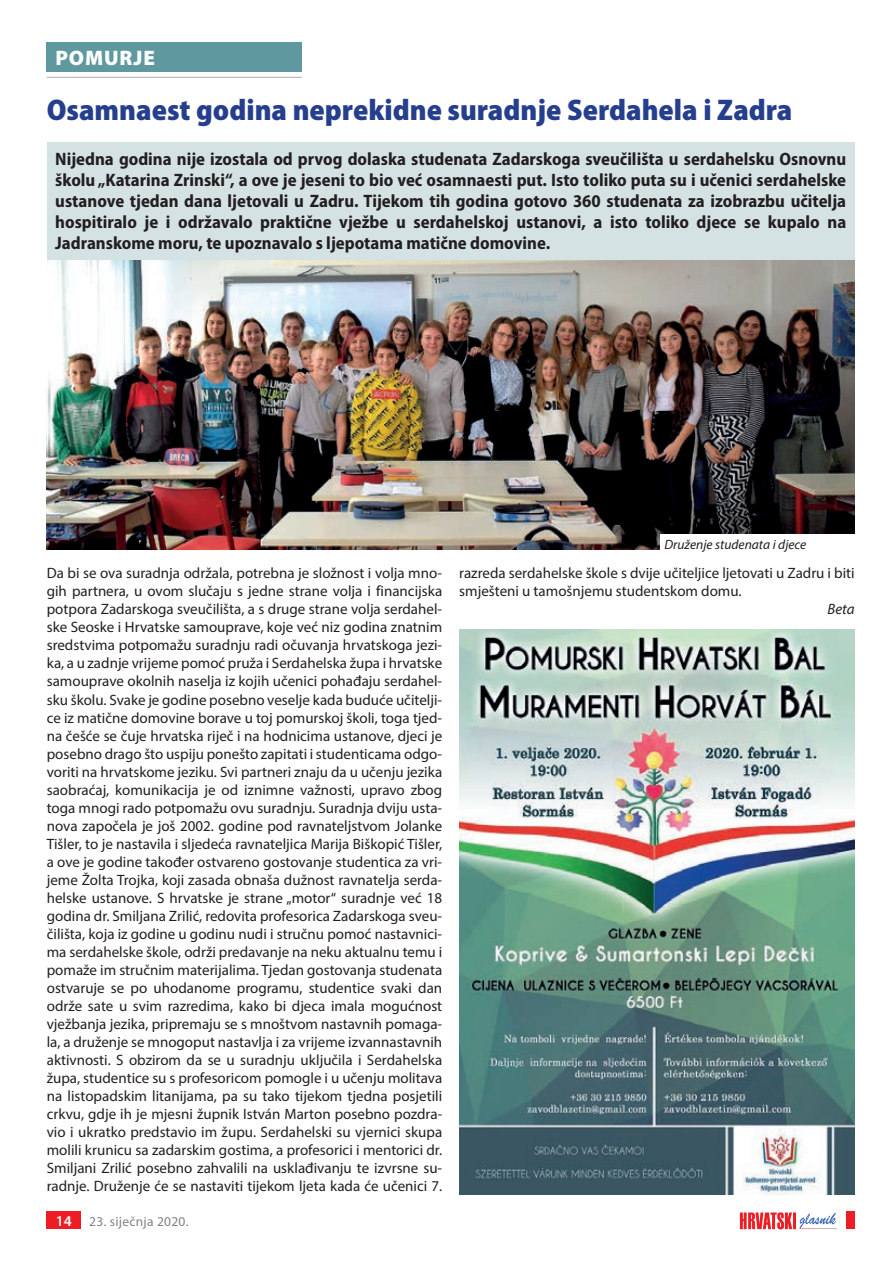
<style>
.page{position:relative;width:893px;height:1263px;background:#fff}
.page>*{position:absolute;margin:0;border:0;box-sizing:border-box;transform-origin:0 0}
.t1{font:900 semi-condensed 30px "Myriad Pro";color:#253f8e}
.t2{font:900 21px "Myriad Pro";letter-spacing:.04em;color:#fff}
.t3{font:700 semi-condensed 18px/21px "Myriad Pro";color:#231f20;text-align:justify}
.t4{font:15px/18px "Myriad Pro";color:#231f20;text-align:justify}
.t5{font:italic 15px "Myriad Pro";color:#231f20}
.t6{font:italic 13.5px "Myriad Pro";color:#231f20}
.t7{font:13.5px "Myriad Pro";letter-spacing:.02em;color:#808285}
.s1{font-weight:600;font-size:15px;color:#fff}
</style>
<div class="page">
<svg style="left:740px;top:1212px;width:96px;height:17px"></svg>
<div style="left:846px;top:1212px;width:9px;height:17px;background:#ee1d23"></div>
<div style="left:47px;top:1212px;width:34px;height:17px;background:#ee1d23"></div>
<div style="left:47px;top:43px;width:255px;height:29px;background:#5f999f"></div>
<hr style="left:47px;top:77px;width:255px;height:1px;background:#a8a9ad">
<div style="left:47px;top:142px;width:808px;height:117px;background:#d5e2e4"></div>
<img style="left:47px;top:260px;width:808px;height:289px">
<div style="left:660px;top:535px;width:222px;height:18px;background:#fff"></div>
<img style="left:459px;top:629px;width:396px;height:566px">
<h2 class="t2" style="left:55px;top:44px;width:99px">POMURJE</h2>
<h1 class="t1" style="left:47px;top:90px;width:747px">Osamnaest godina neprekidne suradnje Serdahela i Zadra</h1>
<p class="t3" style="left:55px;top:148px;width:792px">Nijedna godina nije izostala od prvog dolaska studenata Zadarskoga sveučilišta u serdahelsku Osnovnu školu „Katarina Zrinski“, a ove je jeseni to bio već osamnaesti put. Isto toliko puta su i učenici serdahelske ustanove tjedan dana ljetovali u Zadru. Tijekom tih godina gotovo 360 studenata za izobrazbu učitelja hospitiralo je i održavalo praktične vježbe u serdahelskoj ustanovi, a isto toliko djece se kupalo na Jadranskome moru, te upoznavalo s ljepotama matične domovine.</p>
<p class="t6" style="left:664px;top:536px;width:143px">Druženje studenata i djece</p>
<p class="t4" style="left:47px;top:564px;width:397px">Da bi se ova suradnja održala, potrebna je složnost i volja mno&shy;gih partnera, u ovom slučaju s jedne strane volja i financijska potpora Zadarskoga sveučilišta, a s druge strane volja serdahel&shy;ske Seoske i Hrvatske samouprave, koje već niz godina znatnim sredstvima potpomažu suradnju radi očuvanja hrvatskoga jezi&shy;ka, a u zadnje vrijeme pomoć pruža i Serdahelska župa i hrvatske samouprave okolnih naselja iz kojih učenici pohađaju serdahel&shy;sku školu. Svake je godine posebno veselje kada buduće učitelji&shy;ce iz matične domovine borave u toj pomurskoj školi, toga tjed&shy;na češće se čuje hrvatska riječ i na hodnicima ustanove, djeci je posebno drago što uspiju ponešto zapitati i studenticama odgo&shy;voriti na hrvatskome jeziku. Svi partneri znaju da u učenju jezika saobraćaj, komunikacija je od iznimne važnosti, upravo zbog toga mnogi rado potpomažu ovu suradnju. Suradnja dviju usta&shy;nova započela je još 2002. godine pod ravnateljstvom Jolanke Tišler, to je nastavila i sljedeća ravnateljica Marija Biškopić Tišler, a ove je godine također ostvareno gostovanje studentica za vri&shy;jeme Žolta Trojka, koji zasada obnaša dužnost ravnatelja serda&shy;helske ustanove. S hrvatske je strane „motor“ suradnje već 18 godina dr. Smiljana Zrilić, redovita profesorica Zadarskoga sveu&shy;čilišta, koja iz godine u godinu nudi i stručnu pomoć nastavnici&shy;ma serdahelske škole, održi predavanje na neku aktualnu temu i pomaže im stručnim materijalima. Tjedan gostovanja studenata ostvaruje se po uhodanome programu, studentice svaki dan održe sate u svim razredima, kako bi djeca imala mogućnost vježbanja jezika, pripremaju se s mnoštvom nastavnih pomaga&shy;la, a druženje se mnogoput nastavlja i za vrijeme izvannastavnih aktivnosti. S obzirom da se u suradnju uključila i Serdahelska župa, studentice su s profesoricom pomogle i u učenju molitava na listopadskim litanijama, pa su tako tijekom tjedna posjetili crkvu, gdje ih je mjesni župnik István Marton posebno pozdra&shy;vio i ukratko predstavio im župu. Serdahelski su vjernici skupa molili krunicu sa zadarskim gostima, a profesorici i mentorici dr.<br>Smiljani Zrilić posebno zahvalili na usklađivanju te izvrsne su&shy;radnje. Druženje će se nastaviti tijekom ljeta kada će učenici 7.</p>
<p class="t4" style="left:459px;top:564px;width:397px">razreda serdahelske škole s dvije učiteljice ljetovati u Zadru i biti smješteni u tamošnjemu studentskom domu.</p>
<p class="t5" style="left:827px;top:600px;width:29px">Beta</p>
<p class="t7" style="left:56px;top:1213px;width:134px"><span class="s1">14</span> 23. siječnja 2020.</p>
</div>
